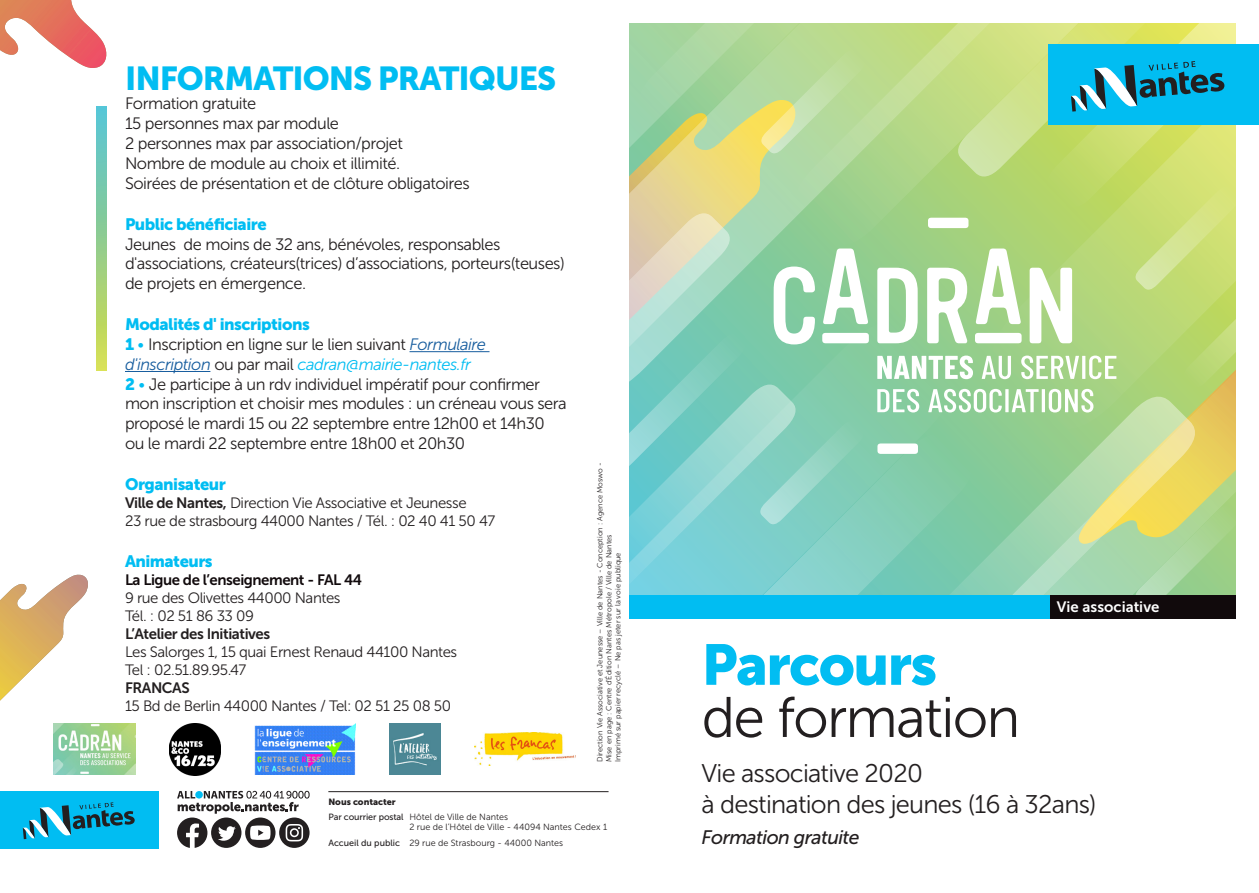
<style>
.page{position:relative;width:1259px;height:893px;background:#fff}
.page>*{position:absolute;margin:0;border:0;box-sizing:border-box;transform-origin:0 0}
.t1{font:57px "Museo Sans 300";letter-spacing:-.03em;color:#231f20}
.t2{font:57px "Museo Sans 900";letter-spacing:-.03em;color:#01bdf2}
.t3{font:33px "Museo Sans 900";letter-spacing:-.03em;color:#01bdf2}
.t4{font:25.5px/30.6px "Museo Sans 300";letter-spacing:-.03em;color:#231f20}
.t5{font:italic 19.5px "Museo Sans 500";letter-spacing:-.03em;color:#231f20}
.t6{font:16.5px/19.8px "Museo Sans 300";letter-spacing:-.03em;color:#231f20}
.t7{font:16.5px "Museo Sans 900";letter-spacing:-.03em;color:#01bdf2}
.t8{font:15px/18px "Museo Sans 300";letter-spacing:-.03em;color:#231f20}
.t9{font:15px "Museo Sans 700";color:#fff}
.t10{font:9px/10.8px "Museo Sans 300";color:#231f20}
.t11{font:9px "Museo Sans 900";color:#231f20}
.t12{font:7.5px/9px "Museo Sans 300";color:#231f20}
.s1{font-family:"Museo Sans 900";color:#01bdf2}
.s2{font-size:13.5px;color:#01bdf2}
.s3{font-style:italic;color:#175d9e}
.s4{font-style:italic;color:#01bdf2}
.s5{font-family:"Museo Sans 700"}
.s6{font-family:"Museo Sans 700";color:#110a0c}
.s7{font-family:"Museo Sans 500"}
</style>
<div class="page">
<hr style="left:409px;top:351px;width:80px;height:1px;background:#175d9e">
<hr style="left:125px;top:371px;width:85px;height:1px;background:#175d9e">
<svg style="left:96px;top:107px;width:10px;height:264px;background:#92cf91"></svg>
<div style="left:629px;top:595px;width:421px;height:23px;background:#01bdf2"></div>
<div style="left:1050px;top:595px;width:185px;height:23px;background:#110a0c"></div>
<hr style="left:328px;top:791px;width:280px;height:1px;background:#231f20">
<svg style="left:177px;top:791px;width:133px;height:57px"></svg>
<div style="left:0;top:791px;width:158px;height:57px;background:#01bdf2"></div>
<svg style="left:23px;top:802px;width:112px;height:37px"></svg>
<div style="left:1048px;top:45px;width:208px;height:80px;background:#01bdf2"></div>
<svg style="left:629px;top:24px;width:606px;height:571px;background:#a5d5a1"></svg>
<svg style="left:0;top:575px;width:88px;height:196px"></svg>
<svg style="left:0;top:0;width:107px;height:68px"></svg>
<img style="left:170px;top:723px;width:51px;height:52px">
<img style="left:390px;top:723px;width:51px;height:51px">
<img style="left:255px;top:723px;width:101px;height:51px">
<img style="left:475px;top:732px;width:100px;height:34px">
<img style="left:54px;top:723px;width:82px;height:51px">
<p class="t3" style="left:125px;top:59px;width:433px">INFORMATIONS PRATIQUES</p>
<p class="t6" style="left:125px;top:94px;width:346px">Formation gratuite<br>15 personnes max par module<br>2 personnes max par association/projet<br>Nombre de module au choix et illimité.<br>Soirées de présentation et de clôture obligatoires</p>
<p class="t6" style="left:125px;top:214px;width:441px"><span class="s1">Public bénéficiaire<br></span>Jeunes de moins de 32 ans, bénévoles, responsables d'associations, créateurs(trices) d’associations, porteurs(teuses) de projets en émergence.</p>
<p class="t6" style="left:125px;top:315px;width:443px"><span class="s1">Modalités d' inscriptions<br>1</span> <span class="s2">∞</span> Inscription en ligne sur le lien suivant <span class="s3">Formulaire d'inscription</span> ou par mail <span class="s4">cadran@mairie-nantes.fr<br></span><span class="s1">2</span> <span class="s2">∞</span> Je participe à un rdv individuel impératif pour confirmer mon inscription et choisir mes modules : un créneau vous sera proposé le mardi 15 ou 22 septembre entre 12h00 et 14h30 ou le mardi 22 septembre entre 18h00 et 20h30</p>
<p class="t7" style="left:125px;top:475px;width:102px">Organisateur</p>
<p class="t8" style="left:125px;top:494px;width:372px"><span class="s5">Ville de Nantes,</span> Direction Vie Associative et Jeunesse<br>23 rue de strasbourg 44000 Nantes / Tél. : 02 40 41 50 47</p>
<p class="t7" style="left:125px;top:552px;width:89px">Animateurs</p>
<p class="t8" style="left:125px;top:571px;width:334px"><span class="s6">La Ligue de l’enseignement - FAL 44<br></span>9 rue des Olivettes 44000 Nantes<br>Tél. : 02 51 86 33 09<br><span class="s5">L’Atelier des Initiatives<br></span>Les Salorges 1, 15 quai Ernest Renaud 44100 Nantes<br>Tel : 02.51.89.95.47<br><span class="s5">FRANCAS<br></span>15 Bd de Berlin 44000 Nantes / Tel: 02 51 25 08 50</p>
<p class="t12" style="left:595px;top:762px;width:301px;rotate:-90deg">Direction Vie Associative et Jeunesse – Ville de Nantes - Conception : Agence Moswo -<br>Mise en page : Centre d'Édition Nantes Métropole / Ville de Nantes<br>Imprimé sur papier recyclé – Ne pas jeter sur la voie publique</p>
<p class="t11" style="left:328px;top:796px;width:69px">Nous contacter</p>
<p class="t10" style="left:409px;top:811px;width:199px;text-indent:-81px"><span class="s7">Par courrier postal</span> Hôtel de Ville de Nantes<br>2 rue de l’Hôtel de Ville - 44094 Nantes Cedex 1</p>
<p class="t10" style="left:328px;top:837px;width:236px"><span class="s7">Accueil du public</span> 29 rue de Strasbourg - 44000 Nantes</p>
<p class="t9" style="left:1057px;top:599px;width:104px">Vie associative</p>
<p class="t2" style="left:701px;top:632px;width:237px">Parcours</p>
<p class="t1" style="left:701px;top:687px;width:320px">de formation</p>
<p class="t4" style="left:701px;top:759px;width:396px">Vie associative 2020<br>à destination des jeunes (16 à 32ans)</p>
<p class="t5" style="left:701px;top:827px;width:160px">Formation gratuite</p>
</div>
